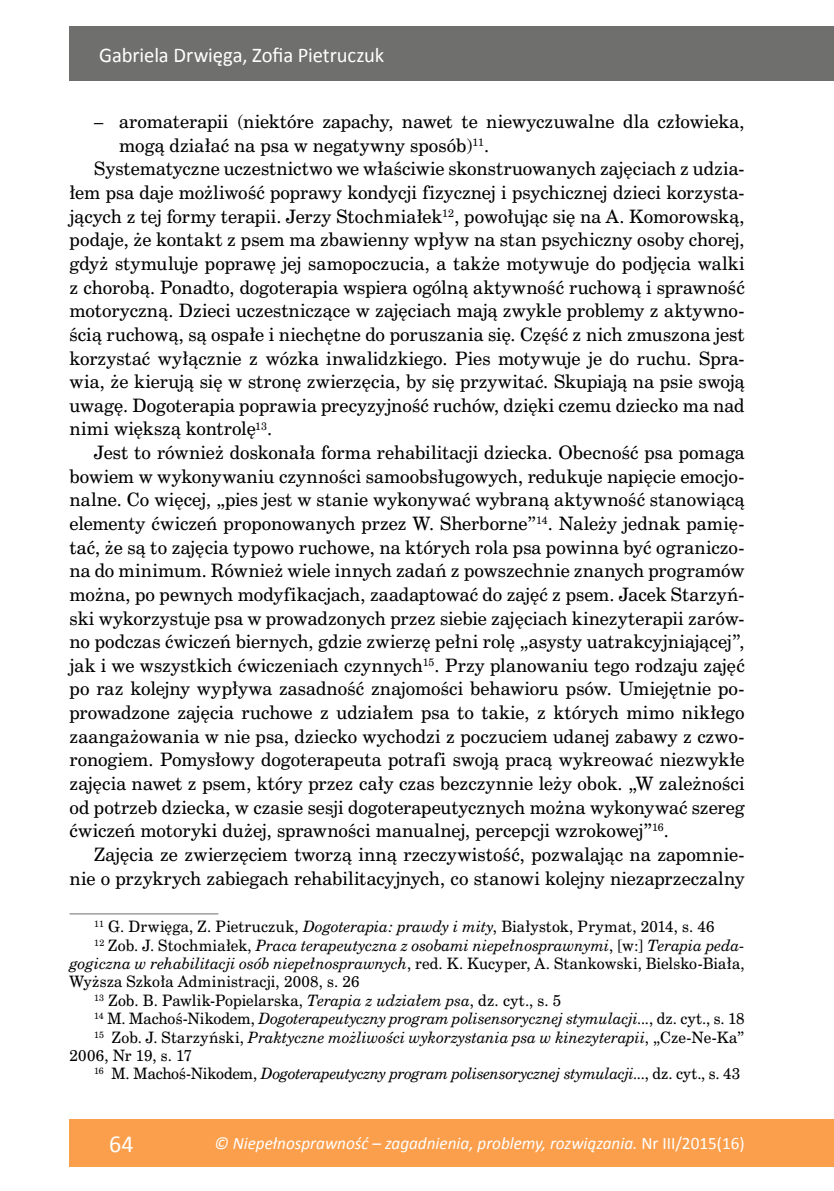
<style>
.page{position:relative;width:834px;height:1191px;background:#fff}
.page>*{position:absolute;margin:0;border:0;box-sizing:border-box;transform-origin:0 0}
.t1{font:24.5px "Calibri";color:#fff}
.t2{font:21px "Calibri";letter-spacing:-.005em;color:#fff}
.t3{font:17.5px "Cent Schbook PL";color:#000}
.t4{font:italic 17.5px "Calibri";color:#fff}
.t5{font:italic 14.88px "Cent Schbook PL";color:#000}
.t6{font:14.88px "Cent Schbook PL";letter-spacing:.015em;color:#000}
.s1{font-style:italic}
.s2{font-style:normal}
</style>
<div class="page">
<div style="left:69px;top:1119px;width:764px;height:47px;background:#fc9f4c"></div>
<hr style="left:833px;top:1119px;width:1px;height:47px;background:#fc9f4c">
<div style="left:69px;top:26px;width:764px;height:55px;background:#6f6f6e"></div>
<hr style="left:69px;top:913px;width:149px;height:1px;background:#6f6f6e">
<p class="t2" style="left:99px;top:40px;width:286px">Gabriela Drwięga, Zofia Pietruczuk</p>
<p class="t3" style="left:94px;top:110px;width:651px">– aromaterapii (niektóre zapachy, nawet te niewyczuwalne dla człowieka,</p>
<p class="t3" style="left:119px;top:134px;width:371px">mogą działać na psa w negatywny sposób)<sup>11</sup>.</p>
<p class="t3" style="left:94px;top:158px;width:651px">Systematyczne uczestnictwo we właściwie skonstruowanych zajęciach z udzia-</p>
<p class="t3" style="left:69px;top:181px;width:676px">łem psa daje możliwość poprawy kondycji fizycznej i psychicznej dzieci korzysta-</p>
<p class="t3" style="left:69px;top:205px;width:676px">jących z tej formy terapii. Jerzy Stochmiałek<sup>12</sup>, powołując się na A. Komorowską,</p>
<p class="t3" style="left:69px;top:228px;width:676px">podaje, że kontakt z psem ma zbawienny wpływ na stan psychiczny osoby chorej,</p>
<p class="t3" style="left:69px;top:252px;width:676px">gdyż stymuluje poprawę jej samopoczucia, a także motywuje do podjęcia walki</p>
<p class="t3" style="left:69px;top:276px;width:676px">z chorobą. Ponadto, dogoterapia wspiera ogólną aktywność ruchową i sprawność</p>
<p class="t3" style="left:69px;top:299px;width:676px">motoryczną. Dzieci uczestniczące w zajęciach mają zwykle problemy z aktywno-</p>
<p class="t3" style="left:69px;top:323px;width:676px">ścią ruchową, są ospałe i niechętne do poruszania się. Część z nich zmuszona jest</p>
<p class="t3" style="left:69px;top:347px;width:676px">korzystać wyłącznie z wózka inwalidzkiego. Pies motywuje je do ruchu. Spra-</p>
<p class="t3" style="left:69px;top:370px;width:676px">wia, że kierują się w stronę zwierzęcia, by się przywitać. Skupiają na psie swoją</p>
<p class="t3" style="left:69px;top:394px;width:676px">uwagę. Dogoterapia poprawia precyzyjność ruchów, dzięki czemu dziecko ma nad</p>
<p class="t3" style="left:69px;top:417px;width:204px">nimi większą kontrolę<sup>13</sup>.</p>
<p class="t3" style="left:94px;top:441px;width:651px">Jest to również doskonała forma rehabilitacji dziecka. Obecność psa pomaga</p>
<p class="t3" style="left:69px;top:465px;width:676px">bowiem w wykonywaniu czynności samoobsługowych, redukuje napięcie emocjo-</p>
<p class="t3" style="left:69px;top:488px;width:676px">nalne. Co więcej, „pies jest w stanie wykonywać wybraną aktywność stanowiącą</p>
<p class="t3" style="left:69px;top:512px;width:676px">elementy ćwiczeń proponowanych przez W. Sherborne”<sup>14</sup>. Należy jednak pamię-</p>
<p class="t3" style="left:69px;top:536px;width:676px">tać, że są to zajęcia typowo ruchowe, na których rola psa powinna być ograniczo-</p>
<p class="t3" style="left:69px;top:559px;width:676px">na do minimum. Również wiele innych zadań z powszechnie znanych programów</p>
<p class="t3" style="left:69px;top:583px;width:676px">można, po pewnych modyfikacjach, zaadaptować do zajęć z psem. Jacek Starzyń-</p>
<p class="t3" style="left:69px;top:606px;width:676px">ski wykorzystuje psa w prowadzonych przez siebie zajęciach kinezyterapii zarów-</p>
<p class="t3" style="left:69px;top:630px;width:676px">no podczas ćwiczeń biernych, gdzie zwierzę pełni rolę „asysty uatrakcyjniającej”,</p>
<p class="t3" style="left:69px;top:654px;width:676px">jak i we wszystkich ćwiczeniach czynnych<sup>15</sup>. Przy planowaniu tego rodzaju zajęć</p>
<p class="t3" style="left:69px;top:677px;width:676px">po raz kolejny wypływa zasadność znajomości behawioru psów. Umiejętnie po-</p>
<p class="t3" style="left:69px;top:701px;width:676px">prowadzone zajęcia ruchowe z udziałem psa to takie, z których mimo nikłego</p>
<p class="t3" style="left:69px;top:725px;width:676px">zaangażowania w nie psa, dziecko wychodzi z poczuciem udanej zabawy z czwo-</p>
<p class="t3" style="left:69px;top:748px;width:676px">ronogiem. Pomysłowy dogoterapeuta potrafi swoją pracą wykreować niezwykłe</p>
<p class="t3" style="left:69px;top:772px;width:676px">zajęcia nawet z psem, który przez cały czas bezczynnie leży obok. „W zależności</p>
<p class="t3" style="left:69px;top:795px;width:676px">od potrzeb dziecka, w czasie sesji dogoterapeutycznych można wykonywać szereg</p>
<p class="t3" style="left:69px;top:819px;width:601px">ćwiczeń motoryki dużej, sprawności manualnej, percepcji wzrokowej”<sup>16</sup>.</p>
<p class="t3" style="left:94px;top:843px;width:651px">Zajęcia ze zwierzęciem tworzą inną rzeczywistość, pozwalając na zapomnie-</p>
<p class="t3" style="left:69px;top:866px;width:676px">nie o przykrych zabiegach rehabilitacyjnych, co stanowi kolejny niezaprzeczalny</p>
<p class="t6" style="left:94px;top:917px;width:621px"><sup>11</sup> G. Drwięga, Z. Pietruczuk, <span class="s1">Dogoterapia: prawdy i mity</span>, Białystok, Prymat, 2014, s. 46</p>
<p class="t5" style="left:94px;top:935px;width:651px"><sup>12</sup> <span class="s2">Zob. J. Stochmiałek,</span> Praca terapeutyczna z osobami niepełnosprawnymi<span class="s2">, [w:]</span> Terapia peda-</p>
<p class="t5" style="left:69px;top:953px;width:676px">gogiczna w rehabilitacji osób niepełnosprawnych<span class="s2">, red. K. Kucyper, A. Stankowski, Bielsko-Biała,</span></p>
<p class="t6" style="left:69px;top:972px;width:291px">Wyższa Szkoła Administracji, 2008, s. 26</p>
<p class="t6" style="left:94px;top:990px;width:468px"><sup>13</sup> Zob. B. Pawlik-Popielarska, <span class="s1">Terapia z udziałem psa</span>, dz. cyt., s. 5</p>
<p class="t5" style="left:94px;top:1009px;width:651px"><sup>14</sup> <span class="s2">M. Machoś-Nikodem,</span> Dogoterapeutyczny program polisensorycznej stymulacji...<span class="s2">, dz. cyt., s. 18</span></p>
<p class="t5" style="left:94px;top:1027px;width:651px"><sup>15</sup> <span class="s2">Zob. J. Starzyński,</span> Praktyczne możliwości wykorzystania psa w kinezyterapii<span class="s2">, „Cze-Ne-Ka”</span></p>
<p class="t6" style="left:69px;top:1045px;width:124px">2006, Nr 19, s. 17</p>
<p class="t5" style="left:94px;top:1064px;width:647px"><sup>16</sup> <span class="s2">M. Machoś-Nikodem,</span> Dogoterapeutyczny program polisensorycznej stymulacji...<span class="s2">, dz. cyt., s. 43</span></p>
<h1 class="t1" style="left:109px;top:1126px;width:26px">64</h1>
<p class="t4" style="left:214px;top:1131px;width:531px">© Niepełnosprawność – zagadnienia, problemy, rozwiązania. <span class="s2">Nr III/2015(16)</span></p>
</div>
